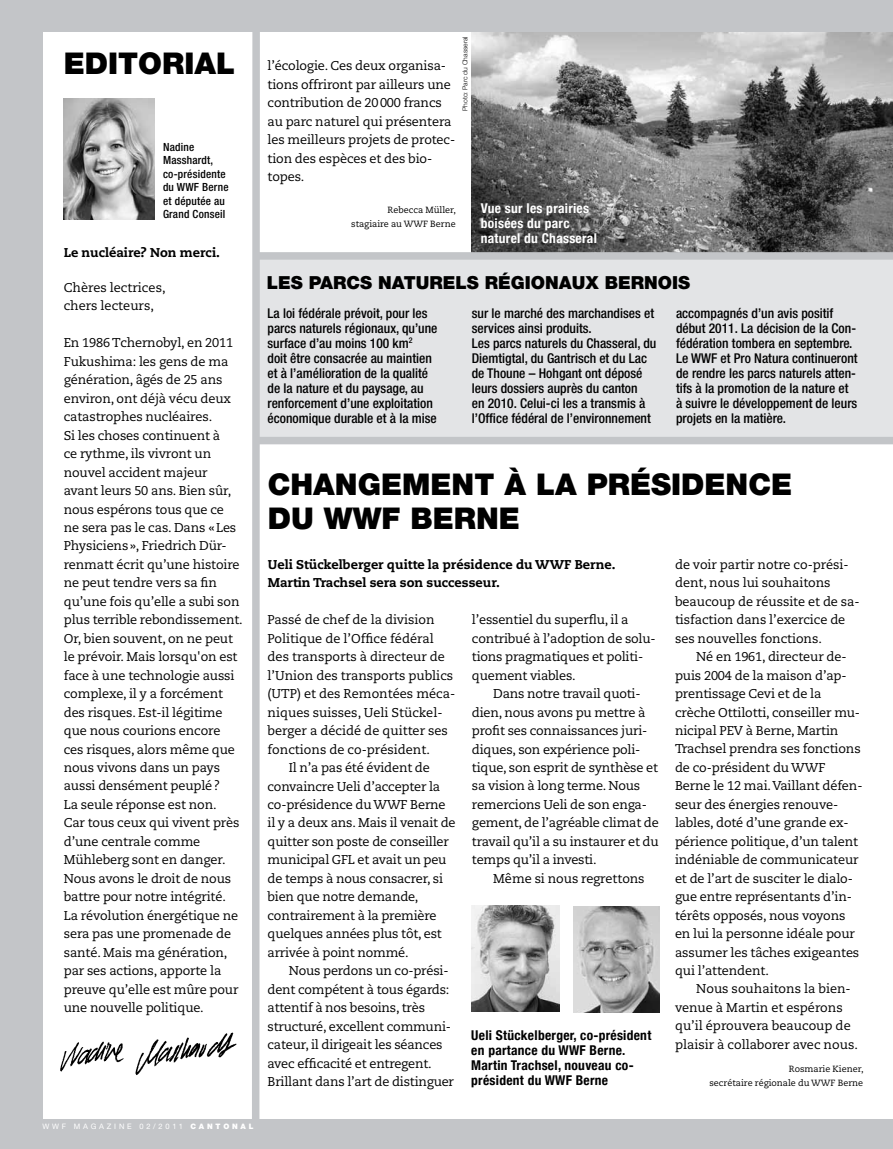
<style>
.page{position:relative;width:893px;height:1149px;background:#fff}
.page>*{position:absolute;margin:0;border:0;box-sizing:border-box;transform-origin:0 0}
.t1{font:900 30px/33px "Helvetica Neue";color:#000}
.t2{font:900 18px "Helvetica Neue";color:#000}
.t3{font:500 condensed 13.5px/15px "Helvetica Neue";color:#000}
.t4{font:700 condensed 13.5px/15px "Helvetica Neue";letter-spacing:.02em;color:#000}
.t5{font:700 condensed 13.5px/15px "Helvetica Neue";letter-spacing:.02em;color:#fff}
.t6{font:12.75px/18.5px "Caecilia";letter-spacing:-.01em;color:#000}
.t7{font:800 12.75px/18.5px "Caecilia";color:#000}
.t8{font:500 condensed 11.25px/13.5px "Helvetica Neue";letter-spacing:.02em;color:#000}
.t9{font:9px/13.5px "Caecilia";color:#000;text-align:right}
.t10{font:7.5px "Helvetica Neue";letter-spacing:.37em;color:#fff}
.t11{font:900 7.5px "Helvetica Neue";color:#fff}
.t12{font:300 6.75px "Helvetica Neue";color:#000}
.s1{font-weight:900}
</style>
<div class="page">
<div style="left:0;top:1118px;width:893px;height:30px;background:#c3c5c8"></div>
<div style="left:256px;top:256px;width:637px;height:180px;background:#e3e4e6"></div>
<img style="left:472px;top:31px;width:421px;height:221px">
<img style="left:64px;top:99px;width:90px;height:120px">
<div style="left:0;top:0;width:43px;height:1148px;background:#c3c5c8"></div>
<div style="left:0;top:0;width:893px;height:31px;background:#c3c5c8"></div>
<img style="left:573px;top:906px;width:86px;height:106px">
<img style="left:471px;top:905px;width:88px;height:106px">
<div style="left:256px;top:436px;width:637px;height:8px;background:#c3c5c8"></div>
<div style="left:257px;top:252px;width:636px;height:7px;background:#c3c5c8"></div>
<div style="left:252px;top:25px;width:8px;height:1098px;background:#c3c5c8"></div>
<img style="left:60px;top:1032px;width:177px;height:43px">
<h1 class="t1" style="left:64px;top:47px;width:170px">EDITORIAL</h1>
<p class="t8" style="left:163px;top:140px;width:67px">Nadine<br>Masshardt, co-présidente du WWF Berne et députée au<br>Grand Conseil</p>
<p class="t7" style="left:64px;top:244px;width:158px">Le nucléaire? Non merci.</p>
<p class="t6" style="left:64px;top:278px;width:103px">Chères lectrices, chers lecteurs,</p>
<p class="t6" style="left:64px;top:334px;width:181px">En 1986 Tchernobyl, en 2011<br>Fukushima: les gens de ma génération, âgés de 25 ans environ, ont déjà vécu deux catastrophes nucléaires.<br>Si les choses continuent à<br>ce rythme, ils vivront un nouvel accident majeur avant leurs 50 ans. Bien sûr, nous espérons tous que ce<br>ne sera pas le cas. Dans «Les<br>Physiciens», Friedrich Dür&shy;renmatt écrit qu’une histoire ne peut tendre vers sa fin qu’une fois qu’elle a subi son plus terrible rebondissement.<br>Or, bien souvent, on ne peut le prévoir. Mais lorsqu'on est face à une technologie aussi complexe, il y a forcément des risques. Est-il légitime que nous courions encore ces risques, alors même que nous vivons dans un pays aussi densément peuplé?<br>La seule réponse est non.<br>Car tous ceux qui vivent près d’une centrale comme<br>Mühleberg sont en danger.<br>Nous avons le droit de nous battre pour notre intégrité.<br>La révolution énergétique ne sera pas une promenade de santé. Mais ma génération, par ses actions, apporte la preuve qu’elle est mûre pour une nouvelle politique.</p>
<p class="t10" style="left:43px;top:1121px;width:157px">WWF MAGAZINE 02/2011 <span class="s1">CANTONA</span></p>
<p class="t11" style="left:249px;top:1121px;width:6px">L</p>
<p class="t12" style="left:461px;top:111px;width:76px;rotate:-90deg">Photo: Parc du Chasseral</p>
<p class="t6" style="left:268px;top:57px;width:189px">l’écologie. Ces deux organisa&shy;tions offriront par ailleurs une contribution de 20000 francs au parc naturel qui présentera les meilleurs projets de protec&shy;tion des espèces et des bio&shy;topes.</p>
<p class="t9" style="left:351px;top:203px;width:106px">Rebecca Müller, stagiaire au WWF Berne</p>
<p class="t5" style="left:481px;top:200px;width:118px">Vue sur les prairies boisées du parc naturel du Chasseral</p>
<h2 class="t2" style="left:267px;top:271px;width:425px">LES PARCS NATURELS RÉGIONAUX BERNOIS</h2>
<p class="t3" style="left:268px;top:305px;width:171px">La loi fédérale prévoit, pour les parcs naturels régionaux, qu’une surface d’au moins 100 km<sup>2<br></sup>doit être consacrée au maintien et à l’amélioration de la qualité de la nature et du paysage, au renforcement d’une exploitation économique durable et à la mise</p>
<p class="t3" style="left:472px;top:305px;width:186px">sur le marché des marchandises et services ainsi produits.<br>Les parcs naturels du Chasseral, du<br>Diemtigtal, du Gantrisch et du Lac de Thoune – Hohgant ont déposé leurs dossiers auprès du canton<br>en 2010. Celui-ci les a transmis à l’Office fédéral de l’environnement</p>
<p class="t3" style="left:676px;top:305px;width:183px">accompagnés d’un avis positif début 2011. La décision de la Con&shy;fédération tombera en septembre.<br>Le WWF et Pro Natura continueront de rendre les parcs naturels atten&shy;tifs à la promotion de la nature et à suivre le développement de leurs projets en la matière.</p>
<h1 class="t1" style="left:268px;top:468px;width:526px">CHANGEMENT À LA PRÉSIDENCE<br>DU WWF BERNE</h1>
<p class="t7" style="left:268px;top:555px;width:349px">Ueli Stückelberger quitte la présidence du WWF Berne.<br>Martin Trachsel sera son successeur.</p>
<p class="t6" style="left:268px;top:610px;width:169px">Passé de chef de la division</p>
<p class="t6" style="left:268px;top:629px;width:168px">Politique de l’Office fédéral</p>
<p class="t6" style="left:268px;top:647px;width:179px">des transports à directeur de</p>
<p class="t6" style="left:268px;top:666px;width:187px">l’Union des transports publics</p>
<p class="t6" style="left:268px;top:684px;width:189px">(UTP) et des Remontées méca-</p>
<p class="t6" style="left:268px;top:703px;width:177px">niques suisses, Ueli Stückel-</p>
<p class="t6" style="left:268px;top:721px;width:182px">berger a décidé de quitter ses</p>
<p class="t6" style="left:268px;top:740px;width:164px">fonctions de co-président.</p>
<p class="t6" style="left:289px;top:758px;width:143px">Il n’a pas été évident de</p>
<p class="t6" style="left:268px;top:776px;width:174px">convaincre Ueli d’accepter la</p>
<p class="t6" style="left:268px;top:795px;width:180px">co-présidence du WWF Berne</p>
<p class="t6" style="left:268px;top:813px;width:190px">il y a deux ans. Mais il venait de</p>
<p class="t6" style="left:268px;top:832px;width:183px">quitter son poste de conseiller</p>
<p class="t6" style="left:268px;top:850px;width:180px">municipal GFL et avait un peu</p>
<p class="t6" style="left:268px;top:869px;width:177px">de temps à nous consacrer, si</p>
<p class="t6" style="left:268px;top:887px;width:152px">bien que notre demande,</p>
<p class="t6" style="left:268px;top:906px;width:171px">contrairement à la première</p>
<p class="t6" style="left:268px;top:924px;width:176px">quelques années plus tôt, est</p>
<p class="t6" style="left:268px;top:943px;width:143px">arrivée à point nommé.</p>
<p class="t6" style="left:289px;top:961px;width:161px">Nous perdons un co-prési-</p>
<p class="t6" style="left:268px;top:979px;width:183px">dent compétent à tous égards:</p>
<p class="t6" style="left:268px;top:998px;width:159px">attentif à nos besoins, très</p>
<p class="t6" style="left:268px;top:1016px;width:185px">structuré, excellent communi-</p>
<p class="t6" style="left:268px;top:1035px;width:177px">cateur, il dirigeait les séances</p>
<p class="t6" style="left:268px;top:1053px;width:166px">avec efficacité et entregent.</p>
<p class="t6" style="left:268px;top:1072px;width:188px">Brillant dans l’art de distinguer</p>
<p class="t6" style="left:472px;top:610px;width:185px">l’essentiel du superflu, il a contribué à l’adoption de solu&shy;tions pragmatiques et politi&shy;quement viables.</p>
<p class="t6" style="left:472px;top:684px;width:188px;text-indent:21px">Dans notre travail quoti&shy;dien, nous avons pu mettre à profit ses connaissances juri&shy;diques, son expérience poli&shy;tique, son esprit de synthèse et sa vision à long terme. Nous remercions Ueli de son enga&shy;gement, de l’agréable climat de travail qu’il a su instaurer et du temps qu’il a investi.</p>
<p class="t6" style="left:493px;top:869px;width:153px">Même si nous regrettons</p>
<p class="t4" style="left:471px;top:1027px;width:182px">Ueli Stückelberger, co-président en partance du WWF Berne.<br>Martin Trachsel, nouveau co&shy;président du WWF Berne</p>
<p class="t6" style="left:675px;top:555px;width:186px">de voir partir notre co-prési&shy;dent, nous lui souhaitons beaucoup de réussite et de sa&shy;tisfaction dans l’exercice de ses nouvelles fonctions.</p>
<p class="t6" style="left:675px;top:647px;width:189px;text-indent:21px">Né en 1961, directeur de&shy;puis 2004 de la maison d’ap&shy;prentissage Cevi et de la crèche Ottilotti, conseiller mu&shy;nicipal PEV à Berne, Martin<br>Trachsel prendra ses fonctions de co-président du WWF<br>Berne le 12 mai. Vaillant défen&shy;seur des énergies renouve&shy;lables, doté d’une grande ex&shy;périence politique, d’un talent indéniable de communicateur et de l’art de susciter le dialo&shy;gue entre représentants d’in&shy;térêts opposés, nous voyons en lui la personne idéale pour assumer les tâches exigeantes qui l’attendent.</p>
<p class="t6" style="left:675px;top:979px;width:184px;text-indent:21px">Nous souhaitons la bien&shy;venue à Martin et espérons qu’il éprouvera beaucoup de plaisir à collaborer avec nous.</p>
<p class="t9" style="left:709px;top:1061px;width:156px">Rosmarie Kiener,<br>secrétaire régionale du WWF Berne</p>
</div>
